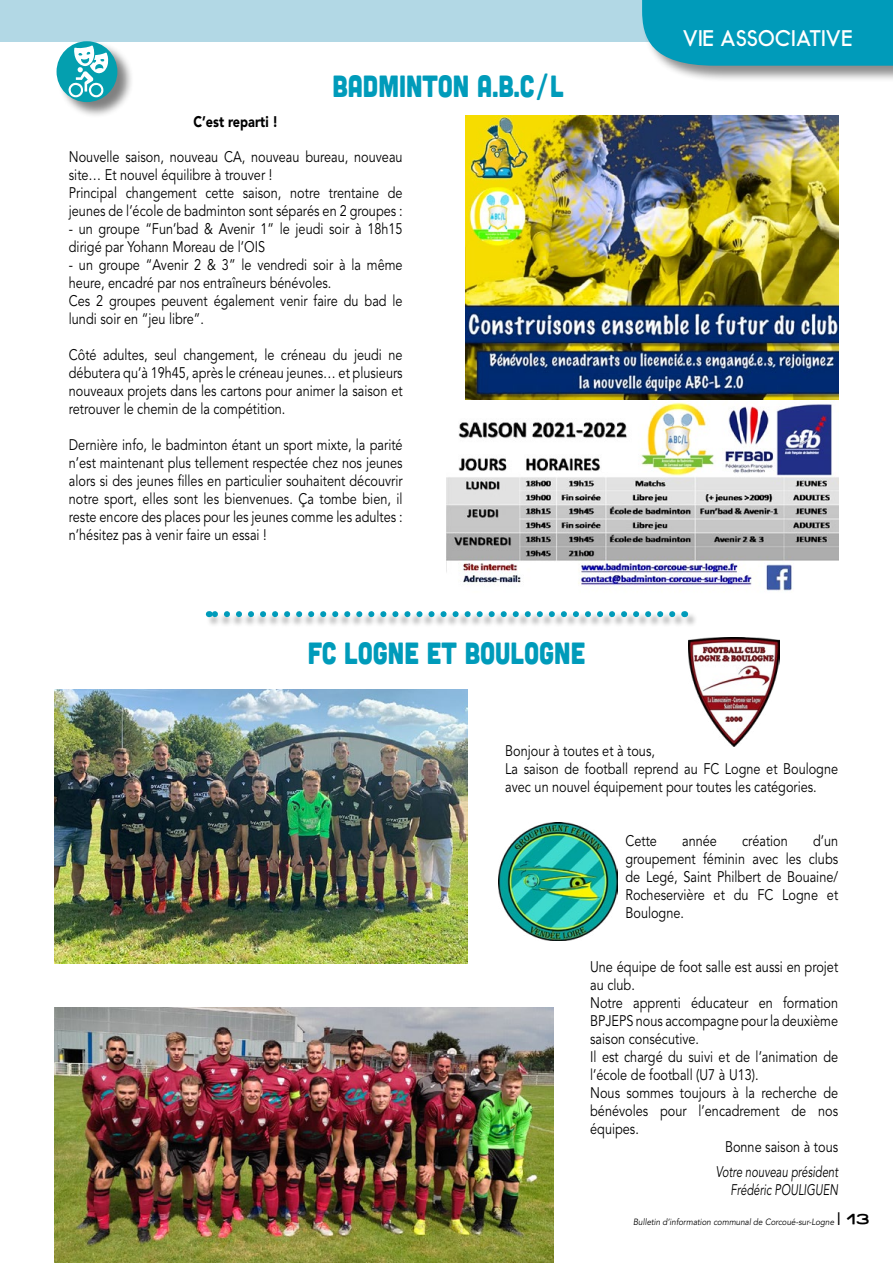
<style>
.page{position:relative;width:893px;height:1263px;background:#fff}
.page>*{position:absolute;margin:0;border:0;box-sizing:border-box;transform-origin:0 0}
.t1{font:30.6px "Cubano";color:#009bba;scale:.85 1}
.t2{font:21px "Lugos";letter-spacing:.05em;color:#fff}
.t3{font:15.3px/18px "Avenir";color:#000;scale:.83 1}
.t4{font:italic 15.3px/18px "Avenir";color:#000;text-align:right;scale:.73 1}
.t5{font:900 15.3px "Avenir";color:#000;scale:.83 1}
.t6{font:italic 9px "Avenir";color:#000;scale:.9 1}
.s1{font-style:normal;font-size:18px}
.s2{font-family:"Antaris CF";font-style:normal;font-size:18px}
</style>
<div class="page">
<div style="left:0;top:0;width:671px;height:41px;background:#b2d8e5"></div>
<div style="left:642px;top:0;width:251px;height:83px;background:#000;opacity:.45"></div>
<div style="left:642px;top:0;width:251px;height:66px;background:#009bba"></div>
<img style="left:465px;top:115px;width:374px;height:285px">
<div style="left:57px;top:41px;width:77px;height:78px;background:#000;opacity:.5"></div>
<div style="left:57px;top:41px;width:60px;height:61px;background:#049faf;border-radius:50%"></div>
<svg style="left:68px;top:46px;width:41px;height:51px"></svg>
<img style="left:446px;top:402px;width:393px;height:189px">
<div style="left:206px;top:611px;width:492px;height:17px;background:#000;opacity:.4"></div>
<svg style="left:209px;top:611px;width:463px;height:6px"></svg>
<img style="left:499px;top:822px;width:118px;height:119px">
<img style="left:54px;top:690px;width:414px;height:273px">
<img style="left:54px;top:1008px;width:500px;height:255px">
<img style="left:688px;top:638px;width:92px;height:108px">
<h1 class="t1" style="left:333px;top:66px;width:273px">BADMINTON A.B.C/L</h1>
<p class="t5" style="left:193px;top:112px;width:103px">C’est reparti !</p>
<p class="t3" style="left:69px;top:148px;width:404px">Nouvelle saison, nouveau CA, nouveau bureau, nouveau site… Et nouvel équilibre à trouver !<br>Principal changement cette saison, notre trentaine de jeunes de l’école de badminton sont séparés en 2 groupes :</p>
<p class="t3" style="left:69px;top:220px;width:404px">- un groupe “Fun’bad &amp; Avenir 1” le jeudi soir à 18h15 dirigé par Yohann Moreau de l’OIS</p>
<p class="t3" style="left:69px;top:256px;width:404px">- un groupe “Avenir 2 &amp; 3” le vendredi soir à la même heure, encadré par nos entraîneurs bénévoles.<br>Ces 2 groupes peuvent également venir faire du bad le lundi soir en “jeu libre”.</p>
<p class="t3" style="left:69px;top:346px;width:404px;text-align:justify">Côté adultes, seul changement, le créneau du jeudi ne débutera qu’à 19h45, après le créneau jeunes… et plusieurs nouveaux projets dans les cartons pour animer la saison et retrouver le chemin de la compétition.</p>
<p class="t3" style="left:69px;top:436px;width:404px;text-align:justify">Dernière info, le badminton étant un sport mixte, la parité n’est maintenant plus tellement respectée chez nos jeunes alors si des jeunes filles en particulier souhaitent découvrir notre sport, elles sont les bienvenues. Ça tombe bien, il reste encore des places pour les jeunes comme les adultes : n’hésitez pas à venir faire un essai !</p>
<h1 class="t1" style="left:308px;top:633px;width:328px">FC LOGNE ET BOULOGNE</h1>
<h2 class="t2" style="left:683px;top:26px;width:171px">VIE ASSOCIATIVE</h2>
<p class="t3" style="left:505px;top:742px;width:403px">Bonjour à toutes et à tous,<br>La saison de football reprend au FC Logne et Boulogne avec un nouvel équipement pour toutes les catégories.</p>
<p class="t3" style="left:625px;top:832px;width:39px">Cette</p>
<p class="t3" style="left:682px;top:832px;width:43px">année</p>
<p class="t3" style="left:742px;top:832px;width:57px">création</p>
<p class="t3" style="left:625px;top:832px;width:258px;text-align:justify;text-indent:188px">d’un groupement féminin avec les clubs de Legé, Saint Philbert de Bouaine/ Rocheservière et du FC Logne et Boulogne.</p>
<p class="t3" style="left:590px;top:958px;width:300px">Une équipe de foot salle est aussi en projet</p>
<p class="t3" style="left:590px;top:976px;width:55px">au club.</p>
<p class="t3" style="left:590px;top:994px;width:300px">Notre apprenti éducateur en formation</p>
<p class="t3" style="left:590px;top:1012px;width:300px">BPJEPS nous accompagne pour la deuxième</p>
<p class="t3" style="left:590px;top:1030px;width:133px">saison consécutive.</p>
<p class="t3" style="left:590px;top:1048px;width:300px">Il est chargé du suivi et de l’animation de</p>
<p class="t3" style="left:590px;top:1066px;width:204px">l’école de football (U7 à U13).</p>
<p class="t3" style="left:590px;top:1084px;width:300px">Nous sommes toujours à la recherche de</p>
<p class="t3" style="left:590px;top:1102px;width:300px">bénévoles pour l’encadrement de nos</p>
<p class="t3" style="left:590px;top:1120px;width:60px">équipes.</p>
<p class="t3" style="left:725px;top:1138px;width:138px">Bonne saison à tous</p>
<p class="t4" style="left:716px;top:1163px;width:169px">Votre nouveau président<br>Frédéric POULIGUEN</p>
<p class="t6" style="left:633px;top:1217px;width:264px">Bulletin d’information communal de Corcoué-sur-Logne <span class="s1">I</span> <span class="s2">13</span></p>
</div>
